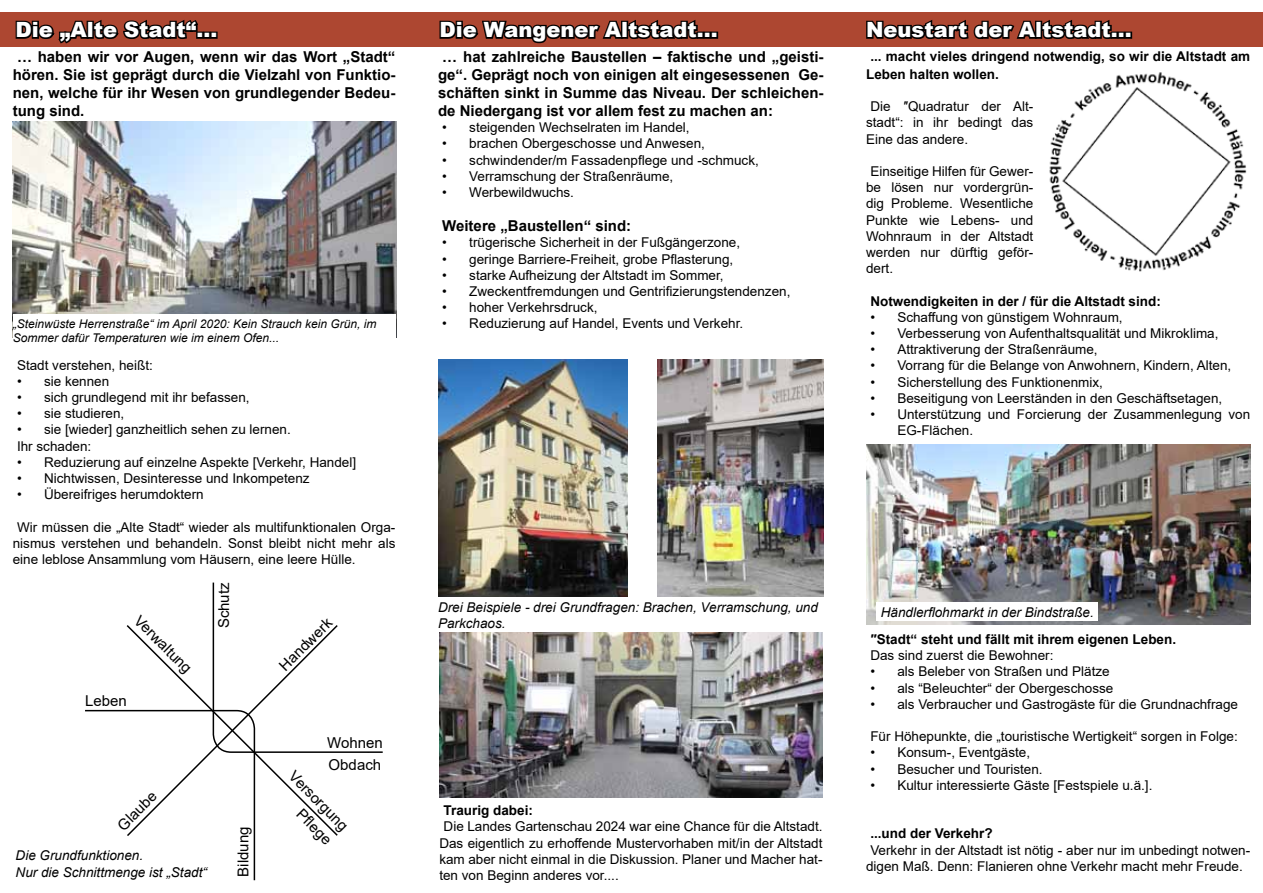
<style>
.page{position:relative;width:1263px;height:893px;background:#fff}
.page>*{position:absolute;margin:0;border:0;box-sizing:border-box;transform-origin:0 0}
.t1{font:900 21px "Arial";color:#fff}
.t2{font:700 15px/18px "Arial";color:#000;text-align:justify}
.t3{font:15px/21.5px "Arial";color:#000}
.t4{font:13.5px/16.2px "Arial";color:#000;text-align:justify}
.t5{font:700 13.5px/18px "Arial";color:#000}
.t6{font:italic 13.5px/16.2px "Arial";color:#000}
.t7{font:italic 12px/14.4px "Arial";color:#000}
</style>
<div class="page">
<div style="left:0;top:13px;width:1263px;height:34px;background:#ad4731"></div>
<svg style="left:439px;top:20px;width:261px;height:24px"></svg>
<div style="left:697px;top:32px;width:7px;height:7px;border:3px solid #000"></div>
<div style="left:704px;top:32px;width:7px;height:7px;border:3px solid #000"></div>
<div style="left:711px;top:32px;width:7px;height:7px;border:3px solid #000"></div>
<img style="left:439px;top:632px;width:384px;height:166px">
<img style="left:657px;top:360px;width:166px;height:237px">
<img style="left:439px;top:359px;width:189px;height:238px">
<svg style="left:85px;top:582px;width:298px;height:299px"></svg>
<svg style="left:125px;top:623px;width:214px;height:214px"></svg>
<img style="left:13px;top:122px;width:384px;height:216px">
<div style="left:13px;top:315px;width:382px;height:27px;background:#fff"></div>
<svg style="left:15px;top:20px;width:185px;height:24px"></svg>
<div style="left:196px;top:32px;width:8px;height:7px;border:3px solid #000"></div>
<div style="left:203px;top:32px;width:8px;height:7px;border:3px solid #000"></div>
<div style="left:210px;top:32px;width:8px;height:7px;border:3px solid #000"></div>
<svg style="left:866px;top:20px;width:248px;height:19px"></svg>
<div style="left:1111px;top:32px;width:7px;height:7px;border:3px solid #000"></div>
<div style="left:1118px;top:32px;width:7px;height:7px;border:3px solid #000"></div>
<div style="left:1125px;top:32px;width:7px;height:7px;border:3px solid #000"></div>
<img style="left:867px;top:445px;width:383px;height:180px">
<div style="left:876px;top:603px;width:222px;height:18px;background:#fff"></div>
<img style="left:1049px;top:72px;width:198px;height:200px">
<h1 class="t1" style="left:16px;top:15px;width:203px">Die „Alte Stadt“...</h1>
<p class="t2" style="left:13px;top:48px;width:384px">… haben wir vor Augen, wenn wir das Wort „Stadt“ hören. Sie ist geprägt durch die Vielzahl von Funktio&shy;nen, welche für ihr Wesen von grundlegender Bedeu&shy;tung sind.</p>
<p class="t7" style="left:13px;top:316px;width:365px">„Steinwüste Herrenstraße“ im April 2020: Kein Strauch kein Grün, im<br>Sommer dafür Temperaturen wie im einem Ofen...</p>
<p class="t4" style="left:17px;top:357px;width:137px">Stadt verstehen, heißt:</p>
<p class="t4" style="left:17px;top:373px;width:94px">• sie kennen</p>
<p class="t4" style="left:17px;top:389px;width:234px">• sich grundlegend mit ihr befassen,</p>
<p class="t4" style="left:17px;top:405px;width:109px">• sie studieren,</p>
<p class="t4" style="left:17px;top:422px;width:275px">• sie [wieder] ganzheitlich sehen zu lernen.<br>Ihr schaden:</p>
<p class="t4" style="left:17px;top:454px;width:341px">• Reduzierung auf einzelne Aspekte [Verkehr, Handel]</p>
<p class="t4" style="left:17px;top:470px;width:294px">• Nichtwissen, Desinteresse und Inkompetenz</p>
<p class="t4" style="left:17px;top:486px;width:188px">• Übereifriges herumdoktern</p>
<p class="t4" style="left:13px;top:519px;width:384px;text-indent:4px">Wir müssen die „Alte Stadt“ wieder als multifunktionalen Orga&shy;nismus verstehen und behandeln. Sonst bleibt nicht mehr als eine leblose Ansammlung vom Häusern, eine leere Hülle.</p>
<p class="t3" style="left:145px;top:610px;width:76px;rotate:45deg">Verwaltung</p>
<p class="t3" style="left:85px;top:690px;width:43px">Leben</p>
<p class="t3" style="left:213px;top:628px;width:47px;rotate:-90deg">Schutz</p>
<p class="t3" style="left:112px;top:820px;width:50px;rotate:-45deg">Glaube</p>
<p class="t6" style="left:16px;top:848px;width:193px">Die Grundfunktionen.<br>Nur die Schnittmenge ist „Stadt“</p>
<p class="t3" style="left:232px;top:877px;width:52px;rotate:-90deg">Bildung</p>
<p class="t3" style="left:274px;top:660px;width:69px;rotate:-45deg">Handwerk</p>
<p class="t3" style="left:327px;top:732px;width:57px">Wohnen<br>Obdach</p>
<p class="t3" style="left:299px;top:766px;width:78px;rotate:45deg">Versorgung</p>
<p class="t3" style="left:307px;top:804px;width:44px;rotate:45deg">Pfl ege</p>
<h1 class="t1" style="left:439px;top:15px;width:280px">Die Wangener Altstadt...</h1>
<p class="t2" style="left:438px;top:48px;width:387px">… hat zahlreiche Baustellen – faktische und „geisti&shy;ge“. Geprägt noch von einigen alt eingesessenen Ge&shy;schäften sinkt in Summe das Niveau. Der schleichen&shy;de Niedergang ist vor allem fest zu machen an:</p>
<p class="t4" style="left:442px;top:119px;width:249px">• steigenden Wechselraten im Handel,</p>
<p class="t4" style="left:442px;top:135px;width:264px">• brachen Obergeschosse und Anwesen,</p>
<p class="t4" style="left:442px;top:152px;width:318px">• schwindender/m Fassadenpflege und -schmuck,</p>
<p class="t4" style="left:442px;top:168px;width:233px">• Verramschung der Straßenräume,</p>
<p class="t4" style="left:442px;top:184px;width:133px">• Werbewildwuchs.</p>
<p class="t2" style="left:442px;top:217px;width:190px">Weitere „Baustellen“ sind:</p>
<p class="t4" style="left:442px;top:234px;width:299px">• trügerische Sicherheit in der Fußgängerzone,</p>
<p class="t4" style="left:442px;top:251px;width:293px">• geringe Barriere-Freiheit, grobe Pflasterung,</p>
<p class="t4" style="left:442px;top:267px;width:283px">• starke Aufheizung der Altstadt im Sommer,</p>
<p class="t4" style="left:442px;top:283px;width:350px">• Zweckentfremdungen und Gentrifizierungstendenzen,</p>
<p class="t4" style="left:442px;top:299px;width:157px">• hoher Verkehrsdruck,</p>
<p class="t4" style="left:442px;top:315px;width:302px">• Reduzierung auf Handel, Events und Verkehr.</p>
<h1 class="t1" style="left:866px;top:15px;width:267px">Neustart der Altstadt...</h1>
<p class="t5" style="left:866px;top:47px;width:386px;text-indent:4px">... macht vieles dringend notwendig, so wir die Altstadt am<br>Leben halten wollen.</p>
<p class="t4" style="left:866px;top:98px;width:169px;text-indent:4px">Die ″Quadratur der Alt&shy;stadt“: in ihr bedingt das Eine das andere.</p>
<p class="t4" style="left:866px;top:163px;width:169px;text-indent:4px">Einseitige Hilfen für Gewer&shy;be lösen nur vordergrün&shy;dig Probleme. Wesentliche Punkte wie Lebens- und Wohnraum in der Altstadt werden nur dürftig geför&shy;dert.</p>
<p class="t5" style="left:870px;top:292px;width:292px">Notwendigkeiten in der / für die Altstadt sind:</p>
<p class="t4" style="left:870px;top:309px;width:254px">• Schaffung von günstigem Wohnraum,</p>
<p class="t4" style="left:870px;top:325px;width:350px">• Verbesserung von Aufenthaltsqualität und Mikroklima,</p>
<p class="t4" style="left:870px;top:341px;width:229px">• Attraktiverung der Straßenräume,</p>
<p class="t4" style="left:870px;top:358px;width:362px">• Vorrang für die Belange von Anwohnern, Kindern, Alten,</p>
<p class="t4" style="left:870px;top:374px;width:234px">• Sicherstellung des Funktionenmix,</p>
<p class="t4" style="left:870px;top:390px;width:353px">• Beseitigung von Leerständen in den Geschäftsetagen,</p>
<p class="t4" style="left:897px;top:406px;width:354px;text-indent:-27px">• Unterstützung und Forcierung der Zusammenlegung von<br>EG-Flächen.</p>
<p class="t6" style="left:438px;top:599px;width:381px">Drei Beispiele - drei Grundfragen: Brachen, Verramschung, und<br>Parkchaos.</p>
<p class="t5" style="left:444px;top:801px;width:91px">Traurig dabei:</p>
<p class="t4" style="left:439px;top:818px;width:385px;text-indent:4px">Die Landes Gartenschau 2024 war eine Chance für die Altstadt.<br>Das eigentlich zu erhoffende Mustervorhaben mit/in der Altstadt kam aber nicht einmal in die Diskussion. Planer und Macher hat&shy;ten von Beginn anderes vor....</p>
<p class="t6" style="left:881px;top:604px;width:215px">Händlerflohmarkt in der Bindstraße.</p>
<p class="t5" style="left:870px;top:630px;width:307px">″Stadt“ steht und fällt mit ihrem eigenen Leben.</p>
<p class="t4" style="left:870px;top:647px;width:185px">Das sind zuerst die Bewohner:</p>
<p class="t4" style="left:870px;top:663px;width:241px">• als Beleber von Straßen und Plätze</p>
<p class="t4" style="left:870px;top:680px;width:245px">• als “Beleuchter“ der Obergeschosse</p>
<p class="t4" style="left:870px;top:696px;width:369px">• als Verbraucher und Gastrogäste für die Grundnachfrage</p>
<p class="t4" style="left:870px;top:728px;width:369px">Für Höhepunkte, die „touristische Wertigkeit“ sorgen in Folge:</p>
<p class="t4" style="left:870px;top:744px;width:161px">• Konsum-, Eventgäste,</p>
<p class="t4" style="left:870px;top:761px;width:174px">• Besucher und Touristen.</p>
<p class="t4" style="left:870px;top:777px;width:284px">• Kultur interessierte Gäste [Festspiele u.ä.].</p>
<p class="t5" style="left:870px;top:825px;width:124px">...und der Verkehr?</p>
<p class="t4" style="left:866px;top:842px;width:386px;text-align:center">Verkehr in der Altstadt ist nötig - aber nur im unbedingt notwen&shy;digen Maß. Denn: Flanieren ohne Verkehr macht mehr Freude.</p>
</div>
